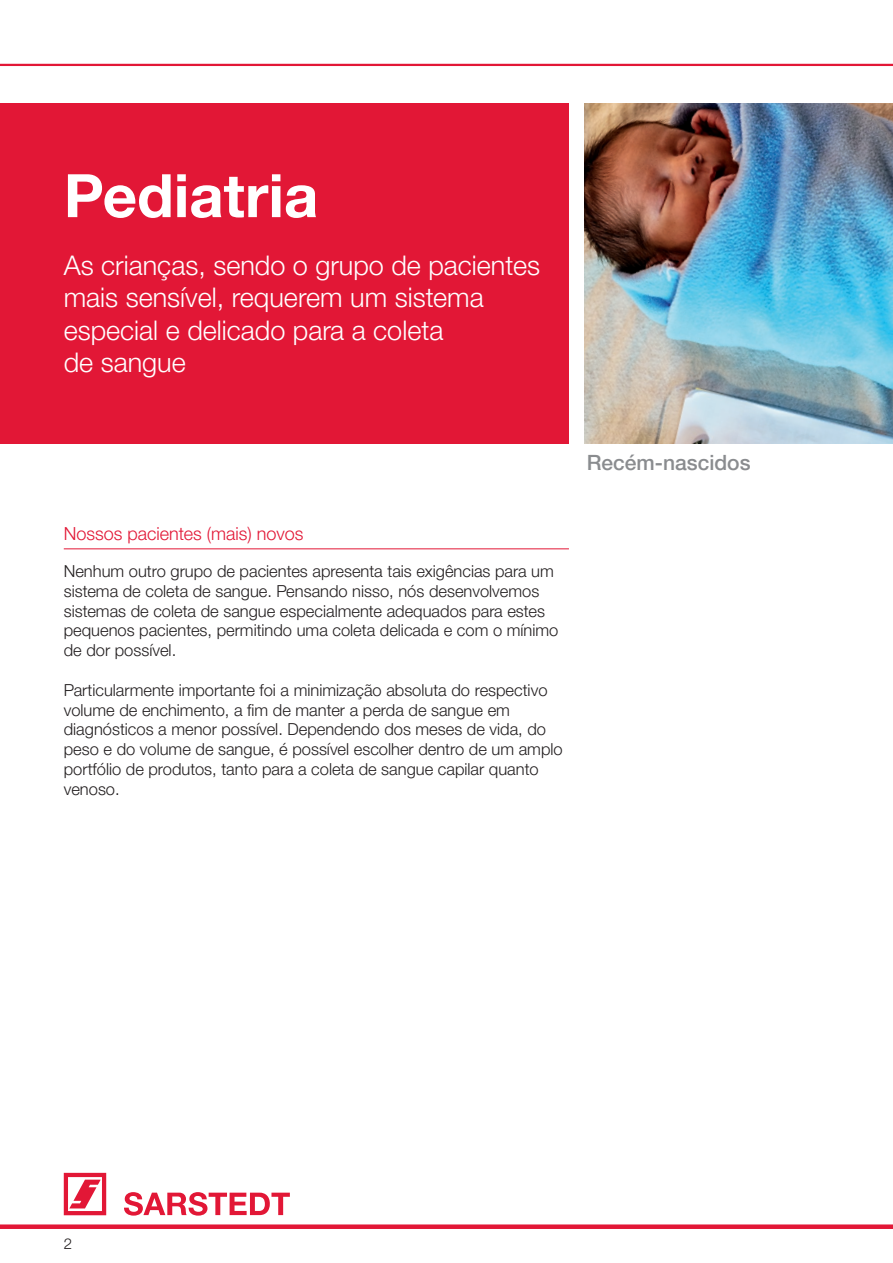
<style>
.page{position:relative;width:893px;height:1263px;background:#fff}
.page>*{position:absolute;margin:0;border:0;box-sizing:border-box;transform-origin:0 0}
.t1{font:700 60px "Helvetica Neue LTW1 G";color:#fff}
.t2{font:300 27px/32.4px "Helvetica Neue LTW1 G";color:#fff}
.t3{font:500 21px "Helvetica Neue LTW1 G";color:#8a8c8f}
.t4{font:300 18px "Helvetica Neue LTW1 G";color:#e21736}
.t5{font:300 16.5px/19.8px "Helvetica Neue LTW1 G";color:#231f20}
.t6{font:300 15px "Helvetica Neue LTW1 G";color:#231f20}
</style>
<div class="page">
<div style="left:0;top:1224px;width:893px;height:5px;background:#e21736"></div>
<svg style="left:64px;top:1173px;width:42px;height:42px"></svg>
<svg style="left:124px;top:1192px;width:166px;height:23px"></svg>
<img style="left:584px;top:103px;width:309px;height:340px">
<div style="left:0;top:103px;width:569px;height:340px;background:#e21736"></div>
<hr style="left:0;top:64px;width:893px;height:2px;background:#e21736">
<hr style="left:64px;top:549px;width:505px;height:1px;background:#e21736">
<h1 class="t1" style="left:64px;top:159px;width:256px">Pediatria</h1>
<h2 class="t2" style="left:64px;top:249px;width:478px">As crianças, sendo o grupo de pacientes mais sensível, requerem um sistema especial e delicado para a coleta<br>de sangue</h2>
<p class="t4" style="left:64px;top:523px;width:241px">Nossos pacientes (mais) novos</p>
<p class="t5" style="left:64px;top:561px;width:496px">Nenhum outro grupo de pacientes apresenta tais exigências para um sistema de coleta de sangue. Pensando nisso, nós desenvolvemos sistemas de coleta de sangue especialmente adequados para estes pequenos pacientes, permitindo uma coleta delicada e com o mínimo de dor possível.</p>
<p class="t5" style="left:64px;top:680px;width:500px">Particularmente importante foi a minimização absoluta do respectivo volume de enchimento, a fim de manter a perda de sangue em diagnósticos a menor possível. Dependendo dos meses de vida, do peso e do volume de sangue, é possível escolher dentro de um amplo portfólio de produtos, tanto para a coleta de sangue capilar quanto venoso.</p>
<p class="t3" style="left:587px;top:450px;width:165px">Recém-nascidos</p>
<p class="t6" style="left:64px;top:1234px;width:10px">2</p>
</div>
